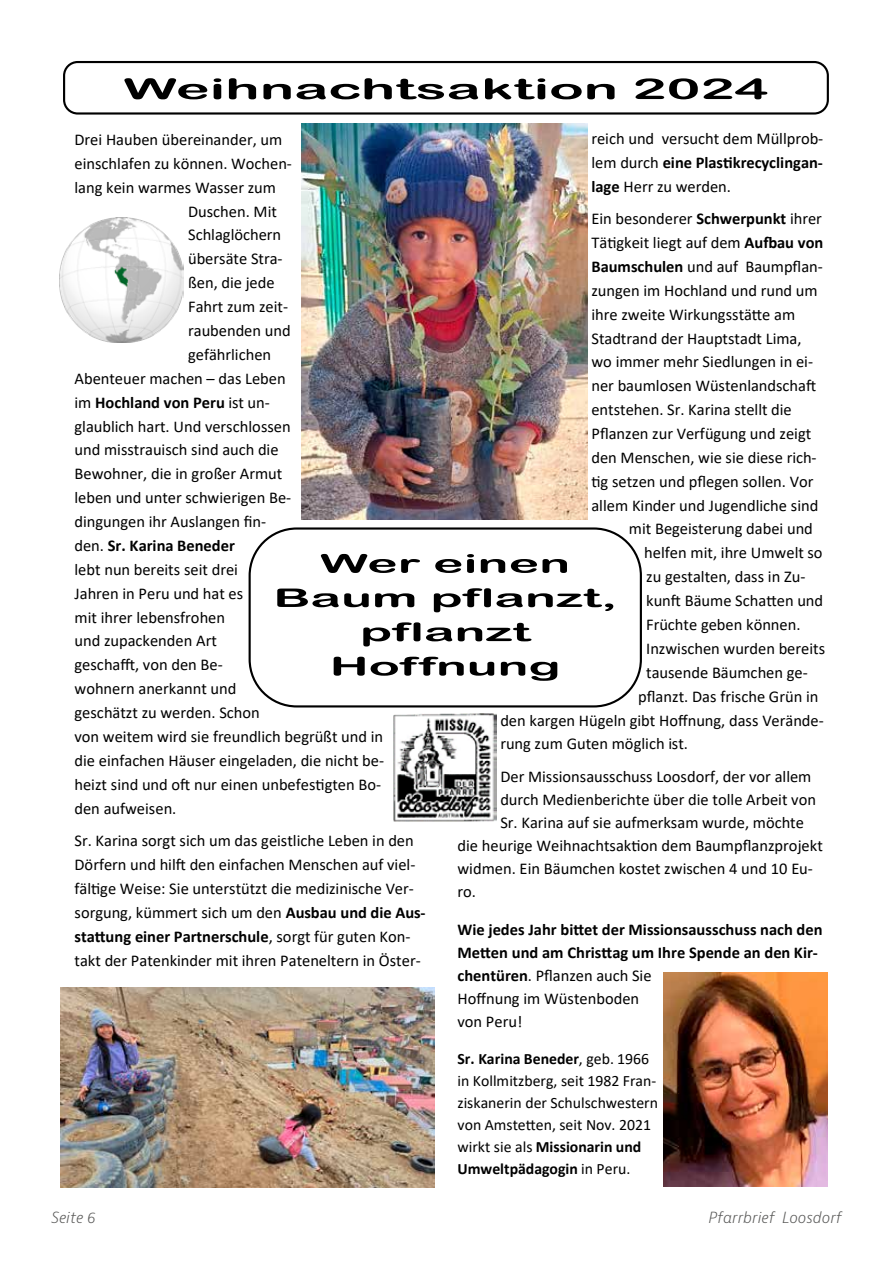
<style>
.page{position:relative;width:893px;height:1263px;background:#fff}
.page>*{position:absolute;margin:0;border:0;box-sizing:border-box;transform-origin:0 0}
.t1{font:16.5px/23.9px "Calibri";color:#000}
.t2{font:700 16.5px/23.1px "Calibri";color:#000}
.t3{font:15.75px/22px "Calibri";color:#000}
.t4{font:italic 300 15px "Bernina Sans";color:#575756}
.s1{font-weight:400}
.s2{font-weight:700}
</style>
<div class="page">
<div style="left:63px;top:61px;width:766px;height:54px;border:2px solid #000;border-radius:14px"></div>
<svg style="left:124px;top:78px;width:643px;height:21px"></svg>
<div style="left:249px;top:527px;width:393px;height:180px;border:2px solid #000;border-radius:47px"></div>
<svg style="left:321px;top:554px;width:246px;height:19px"></svg>
<svg style="left:277px;top:588px;width:336px;height:24px"></svg>
<svg style="left:363px;top:622px;width:168px;height:24px"></svg>
<svg style="left:334px;top:657px;width:223px;height:24px"></svg>
<img style="left:393px;top:714px;width:103px;height:108px">
<img style="left:60px;top:218px;width:124px;height:124px">
<img style="left:301px;top:124px;width:286px;height:396px">
<img style="left:664px;top:973px;width:163px;height:213px">
<img style="left:61px;top:988px;width:373px;height:199px">
<p class="t1" style="left:75px;top:127px;width:209px">Drei Hauben übereinander, um</p>
<p class="t1" style="left:75px;top:151px;width:219px">einschlafen zu können. Wochen-</p>
<p class="t1" style="left:75px;top:175px;width:203px">lang kein warmes Wasser zum</p>
<p class="t1" style="left:188px;top:199px;width:90px">Duschen. Mit</p>
<p class="t1" style="left:188px;top:223px;width:95px">Schlaglöchern</p>
<p class="t1" style="left:188px;top:246px;width:96px">übersäte Stra-</p>
<p class="t1" style="left:188px;top:270px;width:88px">ßen, die jede</p>
<p class="t1" style="left:188px;top:294px;width:102px">Fahrt zum zeit-</p>
<p class="t1" style="left:188px;top:318px;width:104px">raubenden und</p>
<p class="t1" style="left:188px;top:342px;width:85px">gefährlichen</p>
<p class="t1" style="left:75px;top:366px;width:213px">Abenteuer machen – das Leben</p>
<p class="t2" style="left:75px;top:390px;width:197px"><span class="s1">im</span> Hochland von Peru <span class="s1">ist un-</span></p>
<p class="t1" style="left:75px;top:414px;width:218px">glaublich hart. Und verschlossen</p>
<p class="t1" style="left:75px;top:438px;width:206px">und misstrauisch sind auch die</p>
<p class="t1" style="left:75px;top:461px;width:209px">Bewohner, die in großer Armut</p>
<p class="t1" style="left:75px;top:485px;width:218px">leben und unter schwierigen Be-</p>
<p class="t1" style="left:75px;top:509px;width:193px">dingungen ihr Auslangen fin-</p>
<p class="t2" style="left:75px;top:534px;width:162px"><span class="s1">den.</span> Sr. Karina Beneder</p>
<p class="t1" style="left:75px;top:557px;width:165px">lebt nun bereits seit drei</p>
<p class="t1" style="left:75px;top:581px;width:170px">Jahren in Peru und hat es</p>
<p class="t1" style="left:75px;top:605px;width:152px">mit ihrer lebensfrohen</p>
<p class="t1" style="left:75px;top:629px;width:144px">und zupackenden Art</p>
<p class="t1" style="left:75px;top:652px;width:150px">geschafft, von den Be-</p>
<p class="t1" style="left:75px;top:676px;width:163px">wohnern anerkannt und</p>
<p class="t1" style="left:75px;top:700px;width:187px">geschätzt zu werden. Schon</p>
<p class="t1" style="left:75px;top:724px;width:310px">von weitem wird sie freundlich begrüßt und in</p>
<p class="t1" style="left:75px;top:748px;width:311px">die einfachen Häuser eingeladen, die nicht be-</p>
<p class="t1" style="left:75px;top:772px;width:308px">heizt sind und oft nur einen unbefestigten Bo-</p>
<p class="t1" style="left:75px;top:796px;width:103px">den aufweisen.</p>
<p class="t1" style="left:75px;top:828px;width:353px">Sr. Karina sorgt sich um das geistliche Leben in den Dörfern und hilft den einfachen Menschen auf viel&shy;fältige Weise: Sie unterstützt die medizinische Ver&shy;sorgung, kümmert sich um den <span class="s2">Ausbau und die Aus&shy;stattung einer Partnerschule</span>, sorgt für guten Kon&shy;takt der Patenkinder mit ihren Pateneltern in Öster-</p>
<p class="t1" style="left:591px;top:126px;width:233px;text-align:justify">reich und versucht dem Müllprob&shy;lem durch <span class="s2">eine Plastikrecyclingan&shy;lage</span> Herr zu werden.</p>
<p class="t1" style="left:591px;top:206px;width:232px">Ein besonderer <span class="s2">Schwerpunkt</span> ihrer</p>
<p class="t1" style="left:591px;top:230px;width:233px">Tätigkeit liegt auf dem <span class="s2">Aufbau von</span></p>
<p class="t1" style="left:591px;top:254px;width:233px"><span class="s2">Baumschulen</span> und auf Baumpflan-</p>
<p class="t1" style="left:591px;top:278px;width:228px">zungen im Hochland und rund um</p>
<p class="t1" style="left:591px;top:302px;width:205px">ihre zweite Wirkungsstätte am</p>
<p class="t1" style="left:591px;top:326px;width:212px">Stadtrand der Hauptstadt Lima,</p>
<p class="t1" style="left:591px;top:350px;width:223px">wo immer mehr Siedlungen in ei-</p>
<p class="t1" style="left:591px;top:373px;width:226px">ner baumlosen Wüstenlandschaft</p>
<p class="t1" style="left:591px;top:397px;width:202px">entstehen. Sr. Karina stellt die</p>
<p class="t1" style="left:591px;top:421px;width:221px">Pflanzen zur Verfügung und zeigt</p>
<p class="t1" style="left:591px;top:445px;width:227px">den Menschen, wie sie diese rich-</p>
<p class="t1" style="left:591px;top:469px;width:224px">tig setzen und pflegen sollen. Vor</p>
<p class="t1" style="left:591px;top:493px;width:228px">allem Kinder und Jugendliche sind</p>
<p class="t1" style="left:629px;top:517px;width:186px">mit Begeisterung dabei und</p>
<p class="t1" style="left:644px;top:541px;width:180px">helfen mit, ihre Umwelt so</p>
<p class="t1" style="left:646px;top:564px;width:161px">zu gestalten, dass in Zu-</p>
<p class="t1" style="left:646px;top:588px;width:178px">kunft Bäume Schatten und</p>
<p class="t1" style="left:646px;top:612px;width:156px">Früchte geben können.</p>
<p class="t1" style="left:646px;top:636px;width:181px">Inzwischen wurden bereits</p>
<p class="t1" style="left:646px;top:660px;width:163px">tausende Bäumchen ge-</p>
<p class="t1" style="left:638px;top:684px;width:182px">pflanzt. Das frische Grün in</p>
<p class="t1" style="left:500px;top:708px;width:325px">den kargen Hügeln gibt Hoffnung, dass Verände-</p>
<p class="t1" style="left:500px;top:732px;width:189px">rung zum Guten möglich ist.</p>
<p class="t1" style="left:500px;top:764px;width:312px">Der Missionsausschuss Loosdorf, der vor allem</p>
<p class="t1" style="left:500px;top:787px;width:317px">durch Medienberichte über die tolle Arbeit von</p>
<p class="t1" style="left:500px;top:810px;width:305px">Sr. Karina auf sie aufmerksam wurde, möchte</p>
<p class="t1" style="left:457px;top:833px;width:367px">die heurige Weihnachtsaktion dem Baumpflanzprojekt</p>
<p class="t1" style="left:457px;top:856px;width:357px">widmen. Ein Bäumchen kostet zwischen 4 und 10 Eu-</p>
<p class="t1" style="left:457px;top:879px;width:20px">ro.</p>
<p class="t2" style="left:457px;top:917px;width:367px">Wie jedes Jahr bittet der Missionsausschuss nach den Metten und am Christtag um Ihre Spende an den Kir&shy;chentüren<span class="s1">. Pflanzen auch Sie<br>Hoffnung im Wüstenboden<br>von Peru!</span></p>
<p class="t3" style="left:457px;top:1047px;width:202px"><span class="s2">Sr. Karina Beneder</span>, geb. 1966 in Kollmitzberg, seit 1982 Fran&shy;ziskanerin der Schulschwestern von Amstetten, seit Nov. 2021 wirkt sie als <span class="s2">Missionarin und<br>Umweltpädagogin</span> in Peru.</p>
<p class="t4" style="left:51px;top:1207px;width:46px">Seite 6</p>
<p class="t4" style="left:709px;top:1207px;width:135px">Pfarrbrief Loosdorf</p>
</div>
